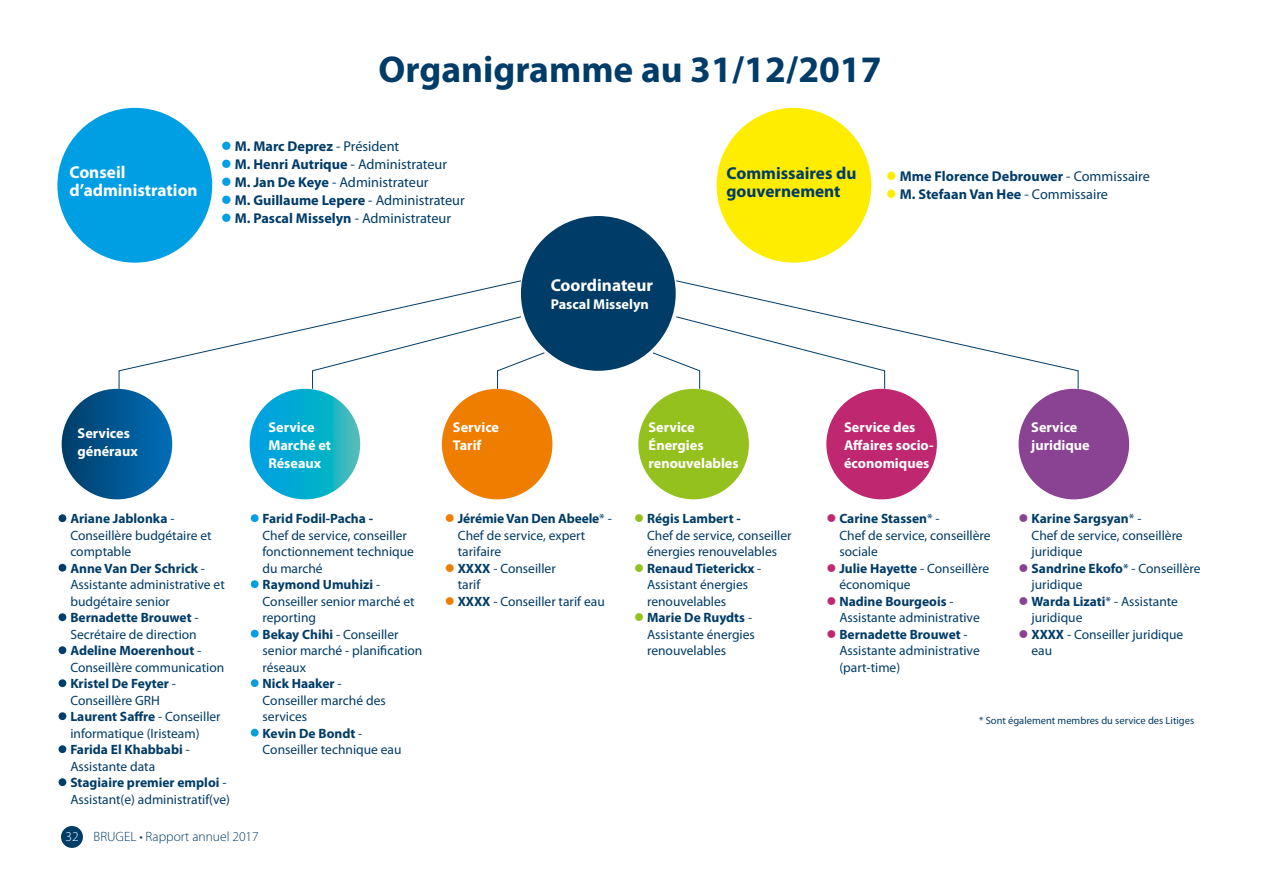
<style>
.page{position:relative;width:1263px;height:893px;background:#fff}
.page>*{position:absolute;margin:0;border:0;box-sizing:border-box;transform-origin:0 0}
.t1{font:700 37.5px "Myriad Pro";color:#003c68}
.t2{font:700 17.25px/18px "Myriad Pro";color:#fff}
.t3{font:700 17.25px/18px "Myriad Pro";color:#003c68}
.t4{font:700 14.25px "Myriad Pro";color:#003c68}
.t5{font:700 14.25px/18px "Myriad Pro";color:#fff}
.t6{font:14.25px "Myriad Pro";color:#003c68}
.t7{font:13.5px/16.5px "Myriad Pro";color:#003c68}
.t8{font:700 13.5px/16.5px "Myriad Pro";color:#003c68;text-align:center}
.t9{font:300 13.5px "Myriad Pro";color:#003c68}
.t10{font:10.5px "Myriad Pro";color:#003c68}
.s1{color:#009fe3}
.s2{font-weight:400}
.s3{font-weight:700}
.s4{color:#ffed00}
.s5{color:#fff}
.s6{color:#ef7d00}
.s7{color:#95c11f}
.s8{color:#bf2871}
.s9{color:#8a4292}
</style>
<div class="page">
<div style="left:61px;top:826px;width:22px;height:22px;background:#003c68;border-radius:50%"></div>
<div style="left:638px;top:389px;width:111px;height:110px;background:#95c11f;border-radius:50%"></div>
<div style="left:826px;top:389px;width:111px;height:110px;background:#bf2871;border-radius:50%"></div>
<div style="left:1018px;top:389px;width:111px;height:110px;background:#8a4292;border-radius:50%"></div>
<svg style="left:250px;top:389px;width:110px;height:110px;background:#0aadce"></svg>
<div style="left:442px;top:389px;width:110px;height:110px;background:#ef7d00;border-radius:50%"></div>
<div style="left:521px;top:216px;width:155px;height:155px;background:#003c68;border-radius:50%"></div>
<div style="left:716px;top:108px;width:155px;height:155px;background:#ffed00;border-radius:50%"></div>
<div style="left:57px;top:108px;width:155px;height:155px;background:#009fe3;border-radius:50%"></div>
<div style="left:62px;top:389px;width:110px;height:110px;background:linear-gradient(to right,#003d69,#016eb8);border-radius:55px"></div>
<svg style="left:118px;top:280px;width:427px;height:110px"></svg>
<svg style="left:652px;top:280px;width:427px;height:110px"></svg>
<p class="t2" style="left:69px;top:163px;width:130px">Conseil d’administration</p>
<h1 class="t1" style="left:379px;top:48px;width:504px">Organigramme au 31/12/2017</h1>
<p class="t4" style="left:221px;top:138px;width:180px"><span class="s1">●</span> M. Marc Deprez <span class="s2">- Président</span></p>
<p class="t4" style="left:221px;top:156px;width:228px"><span class="s1">●</span> M. Henri Autrique <span class="s2">- Administrateur</span></p>
<p class="t6" style="left:221px;top:174px;width:209px"><span class="s1">●</span> <span class="s3">M. Jan De Keye</span> - Administrateur</p>
<p class="t4" style="left:221px;top:192px;width:245px"><span class="s1">●</span> M. Guillaume Lepere <span class="s2">- Administrateur</span></p>
<p class="t4" style="left:221px;top:210px;width:232px"><span class="s1">●</span> M. Pascal Misselyn <span class="s2">- Administrateur</span></p>
<p class="t2" style="left:551px;top:276px;width:104px">Coordinateur</p>
<p class="t5" style="left:551px;top:295px;width:100px">Pascal Misselyn</p>
<p class="t3" style="left:726px;top:164px;width:131px">Commissaires du gouvernement</p>
<p class="t4" style="left:886px;top:168px;width:265px"><span class="s4">●</span> Mme Florence Debrouwer <span class="s2">- Commissaire</span></p>
<p class="t4" style="left:886px;top:186px;width:223px"><span class="s4">●</span> M. Stefaan Van Hee <span class="s2">- Commissaire</span></p>
<p class="t5" style="left:78px;top:424px;width:62px">Services généraux</p>
<p class="t5" style="left:268px;top:418px;width:64px">Service<br>Marché et<br>Réseaux</p>
<p class="t5" style="left:453px;top:418px;width:48px">Service<br>Tarif</p>
<p class="t5" style="left:648px;top:418px;width:92px">Service<br>Énergies renouvelables</p>
<p class="t5" style="left:844px;top:418px;width:91px">Service des<br>Affaires socio&shy;économiques</p>
<p class="t5" style="left:1031px;top:418px;width:60px">Service juridique</p>
<p class="t7" style="left:70px;top:511px;width:143px;text-indent:-13px"><span class="s5">●</span> <span class="s3">Ariane Jablonka</span> -<br>Conseillère budgétaire et comptable</p>
<p class="t7" style="left:70px;top:560px;width:156px;text-indent:-13px"><span class="s5">●</span> <span class="s3">Anne Van Der Schrick</span> -<br>Assistante administrative et budgétaire senior</p>
<p class="t7" style="left:57px;top:610px;width:143px;text-align:right"><span class="s5">●</span> <span class="s3">Bernadette Brouwet</span> -<br>Secrétaire de direction</p>
<p class="t7" style="left:70px;top:643px;width:155px;text-indent:-13px"><span class="s5">●</span> <span class="s3">Adeline Moerenhout</span> -<br>Conseillère communication</p>
<p class="t8" style="left:57px;top:675px;width:120px"><span class="s5">●</span> Kristel De Feyter <span class="s2">-<br>Conseillère GRH</span></p>
<p class="t7" style="left:70px;top:709px;width:152px;text-indent:-13px"><span class="s5">●</span> <span class="s3">Laurent Saffre</span> - Conseiller informatique (Iristeam)</p>
<p class="t8" style="left:70px;top:741px;width:121px;text-align:left;text-indent:-13px"><span class="s5">●</span> Farida El Khabbabi <span class="s2">-<br>Assistante data</span></p>
<p class="t7" style="left:57px;top:774px;width:174px;text-align:right"><span class="s5">●</span> <span class="s3">Stagiaire premier emploi</span> -<br>Assistant(e) administratif(ve)</p>
<p class="t7" style="left:262px;top:510px;width:153px;text-indent:-13px"><span class="s5">●</span> <span class="s3">Farid Fodil-Pacha -<br></span>Chef de service, conseiller fonctionnement technique du marché</p>
<p class="t7" style="left:263px;top:576px;width:154px;text-indent:-13px"><span class="s5">●</span> <span class="s3">Raymond Umuhizi</span> -<br>Conseiller senior marché et reporting</p>
<p class="t7" style="left:263px;top:626px;width:161px;text-indent:-13px"><span class="s5">●</span> <span class="s3">Bekay Chihi</span> - Conseiller senior marché - planification réseaux</p>
<p class="t7" style="left:263px;top:675px;width:125px;text-indent:-13px"><span class="s5">●</span> <span class="s3">Nick Haaker</span> -<br>Conseiller marché des services</p>
<p class="t7" style="left:263px;top:725px;width:140px;text-indent:-13px"><span class="s5">●</span> <span class="s3">Kevin De Bondt</span> -<br>Conseiller technique eau</p>
<p class="t9" style="left:66px;top:829px;width:195px"><span class="s5">32</span> BRUGEL • Rapport annuel 2017</p>
<p class="t7" style="left:458px;top:511px;width:156px;text-indent:-13px"><span class="s6">●</span> <span class="s3">Jérémie Van Den Abeele</span>* -<br>Chef de service, expert tarifaire</p>
<p class="t7" style="left:458px;top:560px;width:99px;text-indent:-13px"><span class="s6">●</span> <span class="s3">XXXX</span> - Conseiller tarif</p>
<p class="t7" style="left:445px;top:593px;width:161px"><span class="s6">●</span> <span class="s3">XXXX</span> - Conseiller tarif eau</p>
<p class="t7" style="left:647px;top:510px;width:146px;text-indent:-13px"><span class="s7">●</span> <span class="s3">Régis Lambert -<br></span>Chef de service, conseiller énergies renouvelables</p>
<p class="t7" style="left:647px;top:560px;width:116px;text-indent:-13px"><span class="s7">●</span> <span class="s3">Renaud Tieterickx</span> -<br>Assistant énergies renouvelables</p>
<p class="t7" style="left:647px;top:609px;width:109px;text-indent:-13px"><span class="s7">●</span> <span class="s3">Marie De Ruydts</span> -<br>Assistante énergies renouvelables</p>
<p class="t7" style="left:839px;top:511px;width:153px;text-indent:-13px"><span class="s8">●</span> <span class="s3">Carine Stassen</span>* -<br>Chef de service, conseillère sociale</p>
<p class="t7" style="left:839px;top:560px;width:151px;text-indent:-13px"><span class="s8">●</span> <span class="s3">Julie Hayette</span> - Conseillère économique</p>
<p class="t7" style="left:839px;top:593px;width:142px;text-indent:-13px"><span class="s8">●</span> <span class="s3">Nadine Bourgeois</span> -<br>Assistante administrative</p>
<p class="t7" style="left:839px;top:626px;width:142px;text-indent:-13px"><span class="s8">●</span> <span class="s3">Bernadette Brouwet</span> -<br>Assistante administrative (part-time)</p>
<p class="t7" style="left:1031px;top:511px;width:153px;text-indent:-13px"><span class="s9">●</span> <span class="s3">Karine Sargsyan</span>* -<br>Chef de service, conseillère juridique</p>
<p class="t7" style="left:1031px;top:560px;width:171px;text-indent:-13px"><span class="s9">●</span> <span class="s3">Sandrine Ekofo</span>* - Conseillère juridique</p>
<p class="t7" style="left:1031px;top:593px;width:148px;text-indent:-13px"><span class="s9">●</span> <span class="s3">Warda Lizati</span>* - Assistante juridique</p>
<p class="t7" style="left:1031px;top:626px;width:153px;text-indent:-13px"><span class="s9">●</span> <span class="s3">XXXX</span> - Conseiller juridique eau</p>
<p class="t10" style="left:979px;top:715px;width:217px">* Sont également membres du service des Litiges</p>
</div>
